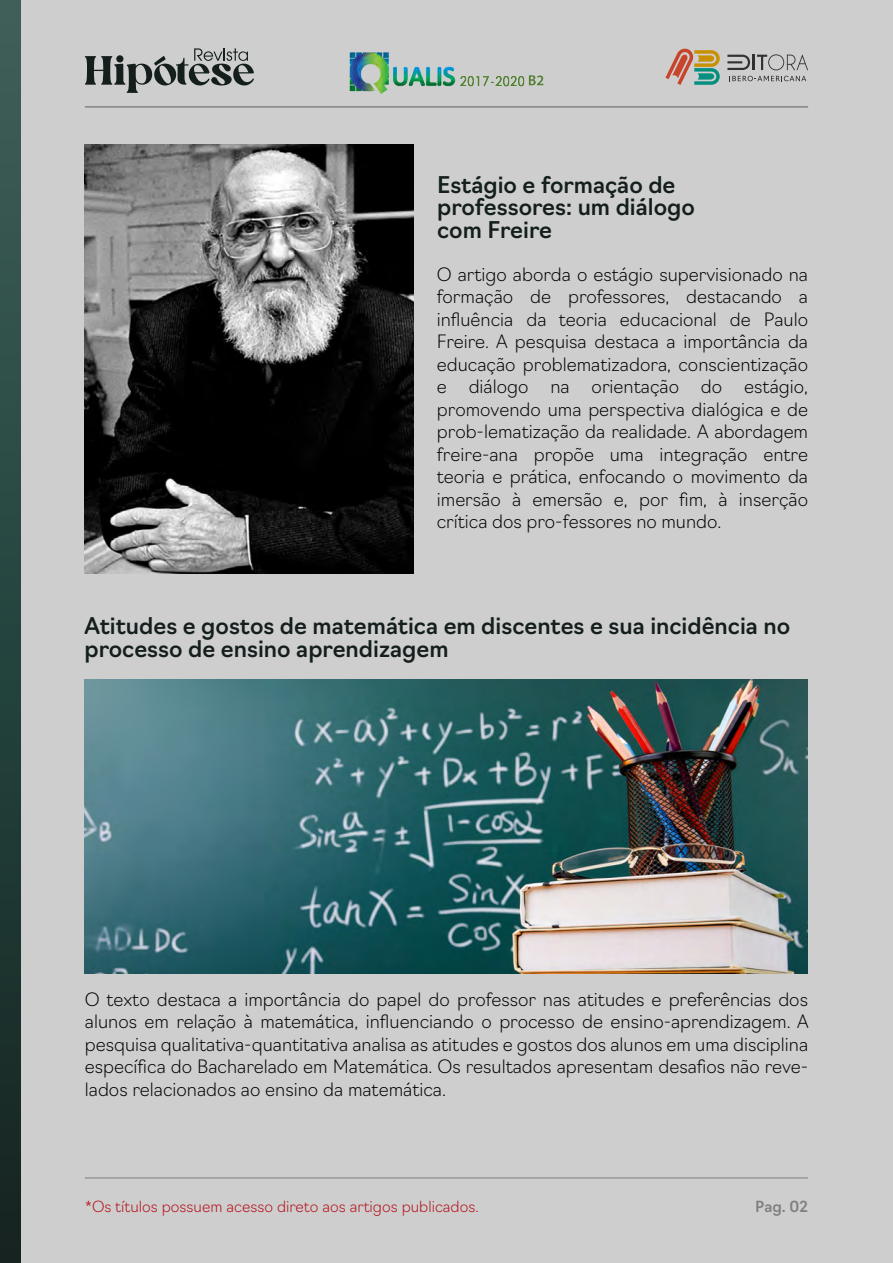
<style>
.page{position:relative;width:893px;height:1263px;background:#cecece}
.page>*{position:absolute;margin:0;border:0;box-sizing:border-box;transform-origin:0 0}
.t1{font:500 22.5px/22.5px "Navigo";color:#141f1d}
.t2{font:18px/22.5px "Navigo Extra Light 2";color:#000;text-align:justify}
.t3{font:15px "Navigo Extra Light 2";color:#b20b15}
.t4{font:500 15px "Navigo";color:#808080}
</style>
<div class="page">
<svg style="left:665px;top:48px;width:55px;height:37px"></svg>
<svg style="left:727px;top:54px;width:81px;height:16px"></svg>
<svg style="left:729px;top:76px;width:77px;height:5px"></svg>
<hr style="left:85px;top:107px;width:723px;height:1px;background:#606060">
<hr style="left:85px;top:1177px;width:723px;height:1px;background:#808080">
<svg style="left:85px;top:48px;width:169px;height:45px"></svg>
<div style="left:0;top:0;width:20px;height:1263px;background:linear-gradient(to bottom,#3d615b,#122521)"></div>
<img style="left:350px;top:52px;width:105px;height:42px">
<img style="left:460px;top:76px;width:69px;height:11px">
<svg style="left:529px;top:75px;width:14px;height:10px"></svg>
<img style="left:85px;top:144px;width:329px;height:430px">
<img style="left:85px;top:679px;width:722px;height:295px">
<p class="t1" style="left:437px;top:171px;width:259px">Estágio e formação de professores: um diálogo com Freire</p>
<p class="t2" style="left:437px;top:261px;width:373px">O artigo aborda o estágio supervisionado na formação de professores, destacando a influência da teoria educacional de Paulo Freire. A pesquisa destaca a importância da educação problematizadora, conscientização e diálogo na orientação do estágio, promovendo uma perspectiva dialógica e de prob-lematização da realidade. A abordagem freire-ana propõe uma integração entre teoria e prática, enfocando o movimento da imersão à emersão e, por fim, à inserção crítica dos pro-fessores no mundo.</p>
<p class="t1" style="left:84px;top:613px;width:707px">Atitudes e gostos de matemática em discentes e sua incidência no processo de ensino aprendizagem</p>
<p class="t2" style="left:85px;top:986px;width:725px">O texto destaca a importância do papel do professor nas atitudes e preferências dos alunos em relação à matemática, influenciando o processo de ensino-aprendizagem. A pesquisa qualitativa-quantitativa analisa as atitudes e gostos dos alunos em uma disciplina específica do Bacharelado em Matemática. Os resultados apresentam desafios não reve&shy;lados relacionados ao ensino da matemática.</p>
<p class="t3" style="left:85px;top:1194px;width:395px">*Os títulos possuem acesso direto aos artigos publicados.</p>
<p class="t4" style="left:755px;top:1194px;width:54px">Pag. 02</p>
</div>
